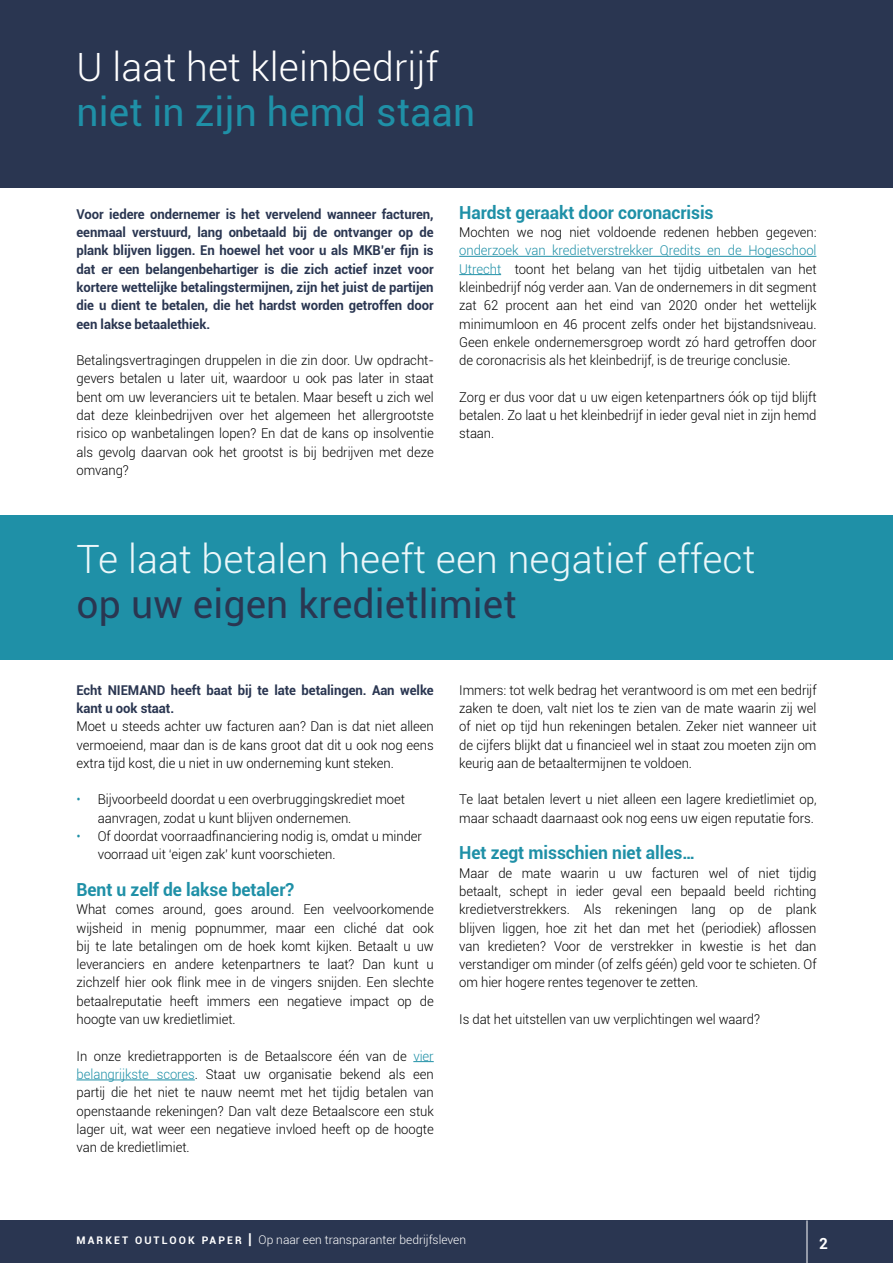
<style>
.page{position:relative;width:893px;height:1263px;background:#fff}
.page>*{position:absolute;margin:0;border:0;box-sizing:border-box;transform-origin:0 0}
.t1{font:300 39px "Roboto";letter-spacing:.005em;color:#ecf7fa}
.t2{font:39px "Roboto";letter-spacing:.005em;color:#2a3651}
.t3{font:300 39px "Roboto";letter-spacing:.005em;color:#fff}
.t4{font:39px "Roboto";letter-spacing:.005em;color:#1f90a7}
.t5{font:700 18px "Roboto";letter-spacing:-.005em;color:#1f90a7}
.t6{font:700 15.3px "Roboto";color:#fff}
.t7{font:300 13.5px/18.3px "Roboto";letter-spacing:-.005em;color:#000;text-align:justify}
.t8{font:700 13.5px/18.3px "Roboto";letter-spacing:-.005em;color:#2a3651;text-align:justify}
.t9{font:300 12px "Roboto";color:#fff}
.s1{color:#1f90a7}
.s2{font-weight:700;font-size:10.5px}
.s3{font-weight:700;font-size:15px}
</style>
<div class="page">
<div style="left:0;top:1220px;width:893px;height:43px;background:#2a3651"></div>
<hr style="left:807px;top:1220px;width:1px;height:43px;background:#fff">
<div style="left:0;top:0;width:893px;height:188px;background:#2a3651"></div>
<hr style="left:459px;top:256px;width:357px;height:1px;background:#1f90a7">
<hr style="left:459px;top:274px;width:42px;height:1px;background:#1f90a7">
<svg style="left:413px;top:1061px;width:21px;height:1px"></svg>
<hr style="left:77px;top:1079px;width:118px;height:1px;background:#1f90a7">
<div style="left:0;top:515px;width:893px;height:144px;background:#1f90a7"></div>
<h1 class="t3" style="left:77px;top:40px;width:363px">U laat het kleinbedrijf</h1>
<h1 class="t4" style="left:77px;top:85px;width:400px">niet in zijn hemd staan</h1>
<p class="t8" style="left:77px;top:204px;width:359px">Voor iedere ondernemer is het vervelend wanneer facturen, eenmaal verstuurd, lang onbetaald bij de ontvanger op de plank blijven liggen. En hoewel het voor u als MKB’er fijn is dat er een belangenbehartiger is die zich actief inzet voor kortere wettelijke betalingstermijnen, zijn het juist de partijen die u dient te betalen, die het hardst worden getroffen door een lakse betaalethiek.</p>
<p class="t7" style="left:77px;top:351px;width:359px;text-align:left">Betalingsvertragingen druppelen in die zin door. Uw opdracht&shy;gevers betalen u later uit, waardoor u ook pas later in staat bent om uw leveranciers uit te betalen. Maar beseft u zich wel dat deze kleinbedrijven over het algemeen het allergrootste risico op wanbetalingen lopen? En dat de kans op insolventie als gevolg daarvan ook het grootst is bij bedrijven met deze omvang?</p>
<h2 class="t5" style="left:459px;top:200px;width:256px">Hardst geraakt door coronacrisis</h2>
<p class="t7" style="left:459px;top:223px;width:359px">Mochten we nog niet voldoende redenen hebben gegeven:</p>
<p class="t7" style="left:459px;top:241px;width:359px"><span class="s1">onderzoek van kredietverstrekker Qredits en de Hogeschool Utrecht</span> toont het belang van het tijdig uitbetalen van het kleinbedrijf nóg verder aan. Van de ondernemers in dit segment zat 62 procent aan het eind van 2020 onder het wettelijk minimumloon en 46 procent zelfs onder het bijstandsniveau.<br>Geen enkele ondernemersgroep wordt zó hard getroffen door de coronacrisis als het kleinbedrijf, is de treurige conclusie.</p>
<p class="t7" style="left:459px;top:387px;width:359px">Zorg er dus voor dat u uw eigen ketenpartners óók op tijd blijft betalen. Zo laat u het kleinbedrijf in ieder geval niet in zijn hemd staan.</p>
<h1 class="t1" style="left:77px;top:532px;width:680px">Te laat betalen heeft een negatief effect</h1>
<h1 class="t2" style="left:77px;top:577px;width:442px">op uw eigen kredietlimiet</h1>
<p class="t8" style="left:77px;top:680px;width:359px">Echt NIEMAND heeft baat bij te late betalingen. Aan welke kant u ook staat.</p>
<p class="t7" style="left:77px;top:717px;width:359px">Moet u steeds achter uw facturen aan? Dan is dat niet alleen vermoeiend, maar dan is de kans groot dat dit u ook nog eens extra tijd kost, die u niet in uw onderneming kunt steken.</p>
<p class="t7" style="left:98px;top:790px;width:309px;text-indent:-21px"><span class="s1">•</span> Bijvoorbeeld doordat u een overbruggingskrediet moet aanvragen, zodat u kunt blijven ondernemen.</p>
<p class="t7" style="left:98px;top:827px;width:326px;text-indent:-21px"><span class="s1">•</span> Of doordat voorraadfinanciering nodig is, omdat u minder voorraad uit ‘eigen zak’ kunt voorschieten.</p>
<h2 class="t5" style="left:77px;top:877px;width:219px">Bent u zelf de lakse betaler?</h2>
<p class="t7" style="left:77px;top:900px;width:359px">What comes around, goes around. Een veelvoorkomende wijsheid in menig popnummer, maar een cliché dat ook bij te late betalingen om de hoek komt kijken. Betaalt u uw leveranciers en andere ketenpartners te laat? Dan kunt u zichzelf hier ook flink mee in de vingers snijden. Een slechte betaalreputatie heeft immers een negatieve impact op de hoogte van uw kredietlimiet.</p>
<p class="t7" style="left:77px;top:1046px;width:359px">In onze kredietrapporten is de Betaalscore één van de <span class="s1">vier belangrijkste scores</span>. Staat uw organisatie bekend als een partij die het niet te nauw neemt met het tijdig betalen van openstaande rekeningen? Dan valt deze Betaalscore een stuk lager uit, wat weer een negatieve invloed heeft op de hoogte van de kredietlimiet.</p>
<p class="t7" style="left:459px;top:680px;width:359px">Immers: tot welk bedrag het verantwoord is om met een bedrijf zaken te doen, valt niet los te zien van de mate waarin zij wel of niet op tijd hun rekeningen betalen. Zeker niet wanneer uit de cijfers blijkt dat u financieel wel in staat zou moeten zijn om keurig aan de betaaltermijnen te voldoen.</p>
<p class="t7" style="left:459px;top:790px;width:359px">Te laat betalen levert u niet alleen een lagere kredietlimiet op, maar schaadt daarnaast ook nog eens uw eigen reputatie fors.</p>
<h2 class="t5" style="left:459px;top:840px;width:238px">Het zegt misschien niet alles…</h2>
<p class="t7" style="left:459px;top:863px;width:359px">Maar de mate waarin u uw facturen wel of niet tijdig betaalt, schept in ieder geval een bepaald beeld richting kredietverstrekkers. Als rekeningen lang op de plank blijven liggen, hoe zit het dan met het (periodiek) aflossen van kredieten? Voor de verstrekker in kwestie is het dan verstandiger om minder (of zelfs géén) geld voor te schieten. Of om hier hogere rentes tegenover te zetten.</p>
<p class="t7" style="left:459px;top:1010px;width:302px">Is dat het uitstellen van uw verplichtingen wel waard?</p>
<p class="t9" style="left:77px;top:1231px;width:391px"><span class="s2">M A R K E T O U T L O O K PA P E R</span> <span class="s3">|</span> Op naar een transparanter bedrijfsleven</p>
<p class="t6" style="left:819px;top:1233px;width:10px">2</p>
</div>
